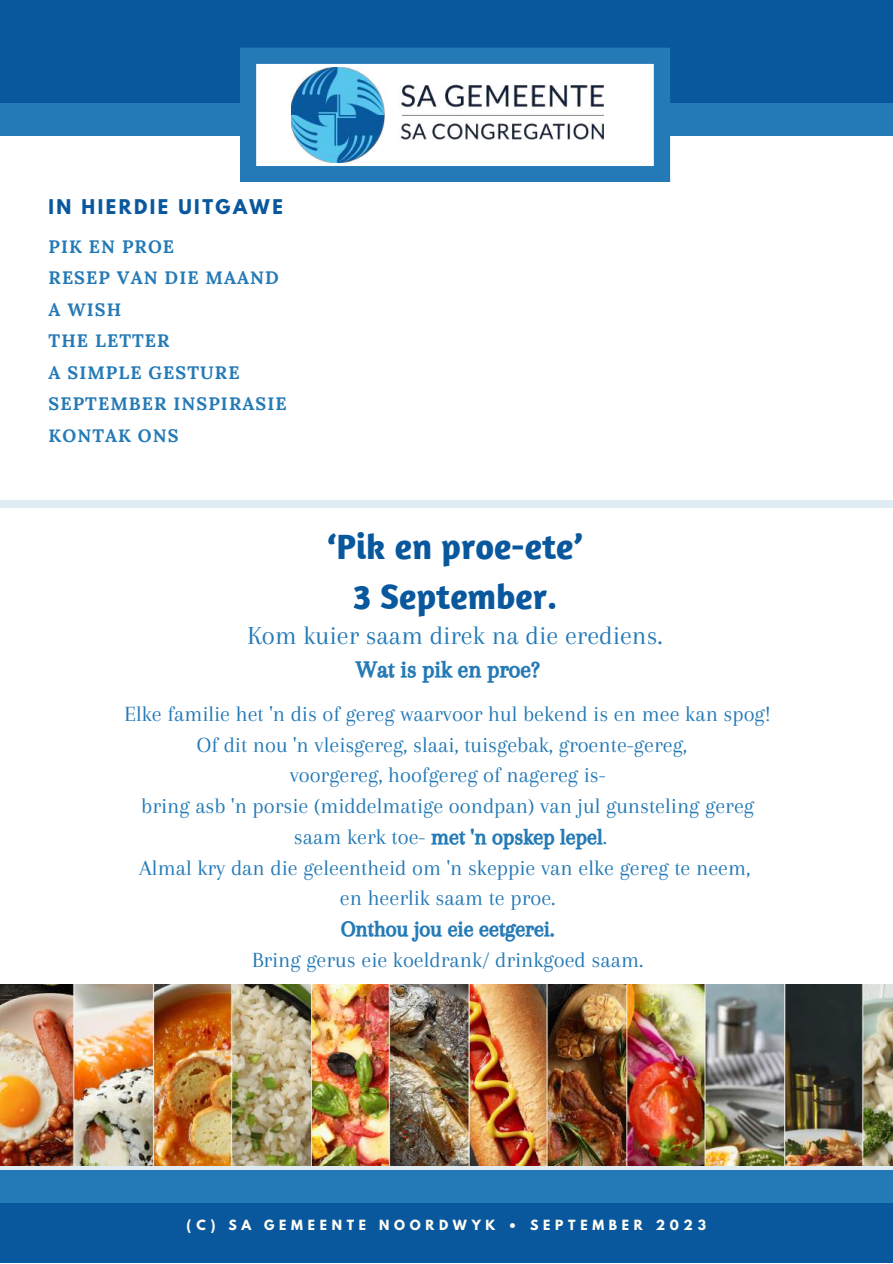
<style>
.page{position:relative;width:893px;height:1264px;background:#fff}
.page>*{position:absolute;margin:0;border:0;box-sizing:border-box;transform-origin:0 0}
.t1{font:700 36px/49.5px "Amaranth";color:#09589e;text-align:center}
.t2{font:27px "Arapey";color:#247ab6}
.t3{font:24px "CA Generated";color:#247ab6}
.t4{font:22.5px/30.8px "Arapey";color:#247ab6;text-align:center}
.t5{font:22.5px "CA Generated";color:#247ab6}
.t6{font:700 18px/31.5px "Lora";letter-spacing:.06em;color:#247ab6}
.t7{font:700 18px "League Spartan";letter-spacing:.14em;color:#09589e}
.t8{font:700 12.45px "League Spartan";letter-spacing:.38em;color:#fffef5}
.s1{font-family:"Arapey"}
</style>
<div class="page">
<div style="left:0;top:0;width:892px;height:1262px;background:#09589e"></div>
<div style="left:0;top:115px;width:892px;height:1075px;background:#fff"></div>
<div style="left:0;top:1170px;width:892px;height:32px;background:#247ab6"></div>
<div style="left:0;top:103px;width:892px;height:33px;background:#247ab6"></div>
<svg style="left:240px;top:48px;width:430px;height:134px;fill:#247ab6"></svg>
<img style="left:291px;top:68px;width:312px;height:94px">
<hr style="left:0;top:1166px;width:892px;height:4px;background:#e0ecf4">
<div style="left:0;top:501px;width:892px;height:6px;background:#e0ecf4"></div>
<img style="left:0;top:984px;width:892px;height:181px">
<p class="t7" style="left:49px;top:197px;width:236px">IN HIERDIE UITGAWE</p>
<p class="t6" style="left:49px;top:230px;width:239px">PIK EN PROE<br>RESEP VAN DIE MAAND<br>A WISH<br>THE LETTER<br>A SIMPLE GESTURE<br>SEPTEMBER INSPIRASIE<br>KONTAK ONS</p>
<h1 class="t1" style="left:327px;top:521px;width:256px">‘Pik en proe-ete’<br>3 September.</h1>
<p class="t2" style="left:247px;top:620px;width:416px">Kom kuier saam direk na die erediens.</p>
<p class="t3" style="left:356px;top:656px;width:185px">Wat is pik en proe?</p>
<p class="t4" style="left:124px;top:698px;width:648px">Elke familie het 'n dis of gereg waarvoor hul bekend is en mee kan spog!<br>Of dit nou 'n vleisgereg, slaai, tuisgebak, groente-gereg,<br>voorgereg, hoofgereg of nagereg is-<br>bring asb 'n porsie (middelmatige oondpan) van jul gunsteling gereg</p>
<p class="t5" style="left:294px;top:824px;width:314px"><span class="s1">saam kerk toe-</span> met 'n opskep lepel<span class="s1">.</span></p>
<p class="t4" style="left:139px;top:852px;width:612px">Almal kry dan die geleentheid om 'n skeppie van elke gereg te neem, en heerlik saam te proe.</p>
<p class="t5" style="left:341px;top:916px;width:215px">Onthou jou eie eetgerei.</p>
<p class="t4" style="left:252px;top:944px;width:393px">Bring gerus eie koeldrank/ drinkgoed saam.</p>
<p class="t8" style="left:187px;top:1219px;width:521px">(C) SA GEMEENTE NOORDWYK • SEPTEMBER 2023</p>
</div>
